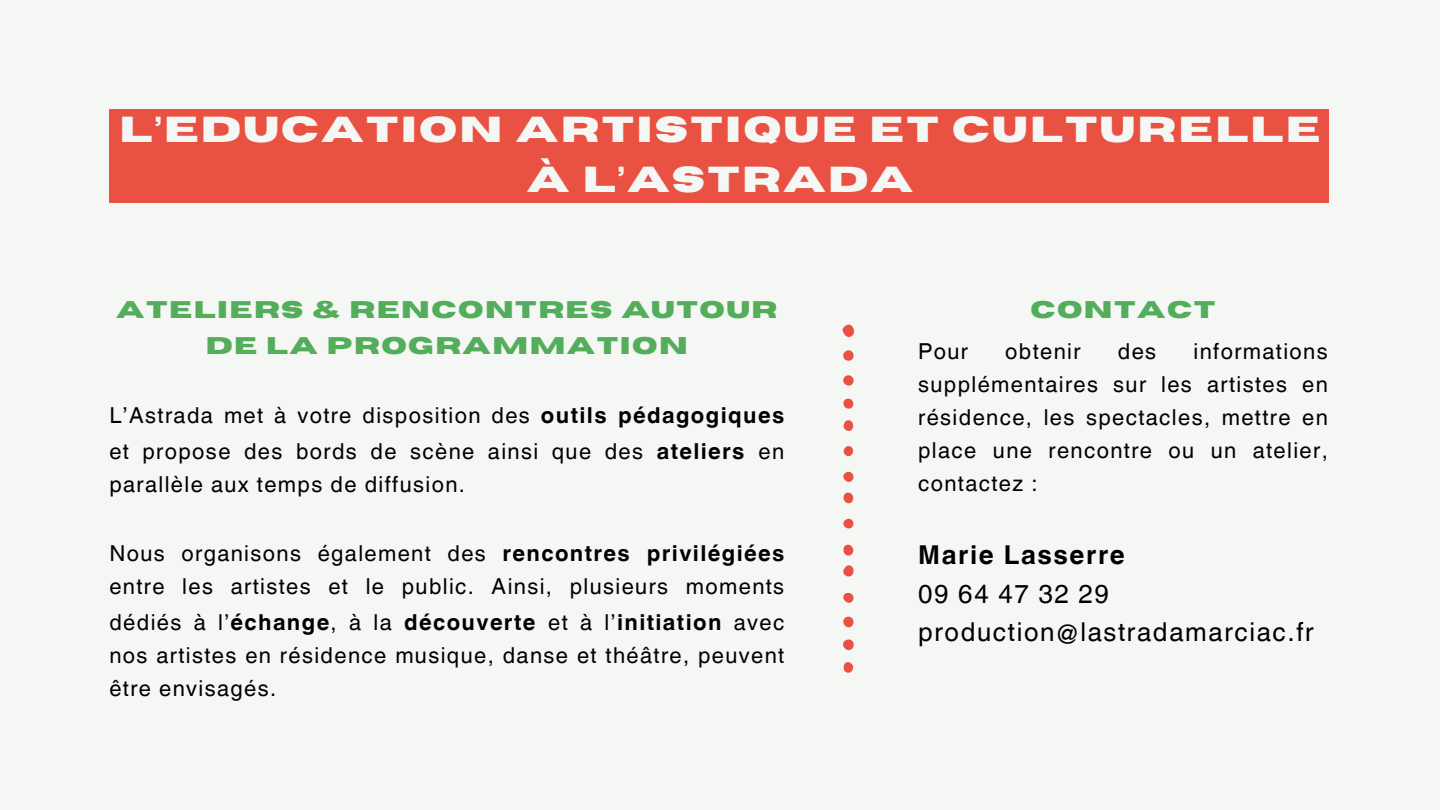
<style>
.page{position:relative;width:1440px;height:810px;background:#f5f7f5}
.page>*{position:absolute;margin:0;border:0;box-sizing:border-box;transform-origin:0 0}
.t1{font:700 36px/50.2px "Horizon";letter-spacing:.065em;color:#f5f7f5;text-align:center}
.t2{font:26px/38.8px "Helvetica World";letter-spacing:.06em;color:#000}
.t3{font:700 24px/36px "Horizon";letter-spacing:.065em;color:#53ad5a;text-align:center}
.t4{font:22px/32.9px "Helvetica World";letter-spacing:.06em;color:#000}
.s1{font-weight:700}
</style>
<div class="page">
<div style="left:109px;top:109px;width:1219px;height:94px;background:#e95142"></div>
<svg style="left:843px;top:324px;width:11px;height:13px"></svg>
<svg style="left:843px;top:565px;width:11px;height:12px"></svg>
<div style="left:843px;top:639px;width:11px;height:11px;background:#e95142;border-radius:50%"></div>
<div style="left:843px;top:617px;width:11px;height:10px;background:#e95142;border-radius:5px"></div>
<div style="left:843px;top:350px;width:11px;height:11px;background:#e95142;border-radius:50%"></div>
<svg style="left:843px;top:544px;width:10px;height:12px"></svg>
<div style="left:843px;top:375px;width:11px;height:11px;background:#e95142;border-radius:50%"></div>
<div style="left:843px;top:493px;width:10px;height:10px;background:#e95142;border-radius:50%"></div>
<svg style="left:843px;top:420px;width:10px;height:11px"></svg>
<div style="left:843px;top:593px;width:10px;height:10px;background:#e95142;border-radius:5px"></div>
<svg style="left:843px;top:662px;width:10px;height:11px"></svg>
<div style="left:843px;top:472px;width:10px;height:10px;background:#e95142;border-radius:50%"></div>
<svg style="left:843px;top:399px;width:10px;height:10px"></svg>
<svg style="left:843px;top:519px;width:10px;height:10px"></svg>
<div style="left:844px;top:446px;width:9px;height:10px;background:#e95142;border-radius:50%"></div>
<h1 class="t1" style="left:120px;top:105px;width:1202px">L’EDUCATION ARTISTIQUE ET CULTURELLE<br>À L’ASTRADA</h1>
<h3 class="t3" style="left:116px;top:292px;width:663px">ATELIERS &amp; RENCONTRES AUTOUR<br>DE LA PROGRAMMATION</h3>
<p class="t4" style="left:109px;top:398px;width:676px;line-height:36px">L’Astrada met à votre disposition des <span class="s1">outils pédagogiques </span>et propose des bords de scène ainsi que des <span class="s1">ateliers</span> en</p>
<p class="t4" style="left:109px;top:468px;width:357px">parallèle aux temps de diffusion.</p>
<p class="t4" style="left:109px;top:537px;width:676px">Nous organisons également des <span class="s1">rencontres privilégiées </span>entre les artistes et le public. Ainsi, plusieurs moments</p>
<p class="t4" style="left:109px;top:606px;width:676px;text-align:justify">dédiés à l’<span class="s1">échange</span>, à la <span class="s1">découverte</span> et à l’<span class="s1">initiation</span> avec nos artistes en résidence musique, danse et théâtre, peuvent être envisagés.</p>
<p class="t3" style="left:1030px;top:292px;width:187px">CONTACT</p>
<h2 class="t4" style="left:918px;top:335px;width:411px;text-align:justify;text-indent:275px">informations supplémentaires sur les artistes en résidence, les spectacles, mettre en place une rencontre ou un atelier, contactez :</h2>
<h2 class="t4" style="left:918px;top:335px;width:51px">Pour</h2>
<h2 class="t4" style="left:1005px;top:335px;width:77px">obtenir</h2>
<h2 class="t4" style="left:1118px;top:335px;width:40px">des</h2>
<p class="t2" style="left:918px;top:535px;width:397px"><span class="s1">Marie Lasserre<br></span>09 64 47 32 29 production@lastradamarciac.fr</p>
</div>
